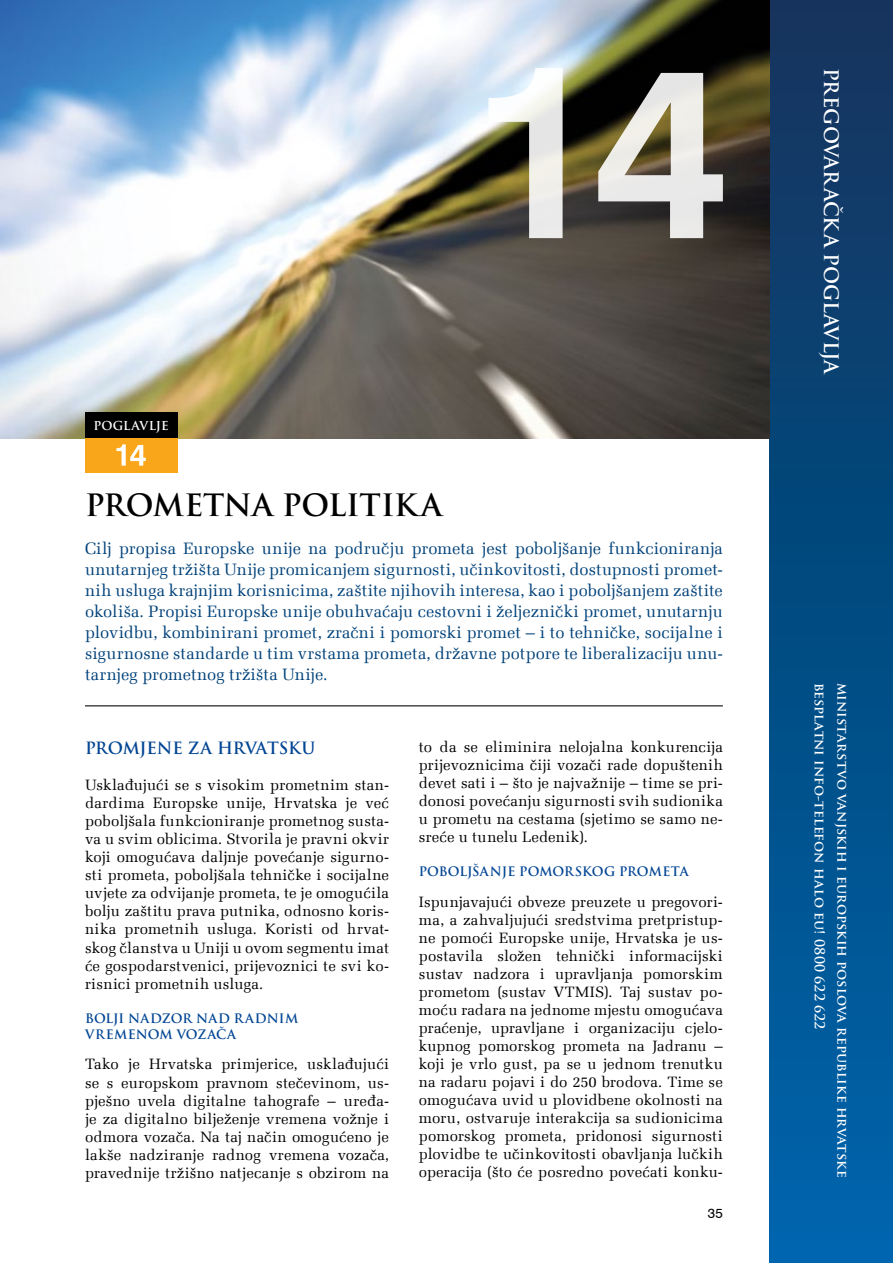
<style>
.page{position:relative;width:893px;height:1263px;background:#fff}
.page>*{position:absolute;margin:0;border:0;box-sizing:border-box;transform-origin:0 0}
.t1{font:700 30px "Trajan Pro";color:#000}
.t2{font:700 19.5px "Trajan Pro";letter-spacing:-.01em;color:#fff}
.t3{font:16.5px/21px "Melior LT";letter-spacing:.01em;color:#00427a;text-align:justify}
.t4{font:700 16.5px "Trajan Pro";letter-spacing:-.005em;color:#034694}
.t5{font:15px/18px "Melior LT";letter-spacing:.01em;color:#000;text-align:justify}
.t6{font:700 13.5px "Trajan Pro";color:#fff}
.t7{font:13.5px "Swiss 721 BT";color:#000}
.t8{font:700 12.75px/15.5px "Trajan Pro";letter-spacing:.01em;color:#034694}
.t9{font:700 12px "Trajan Pro";color:#fff}
</style>
<div class="page">
<hr style="left:85px;top:705px;width:638px;height:1px;background:#000">
<div style="left:770px;top:0;width:123px;height:1263px;background:linear-gradient(to bottom,#11335b,#0065ac)"></div>
<img style="left:0;top:0;width:770px;height:438px">
<div style="left:85px;top:412px;width:92px;height:26px;background:#000"></div>
<div style="left:85px;top:438px;width:92px;height:34px;background:#faa61a"></div>
<svg style="left:116px;top:444px;width:30px;height:22px"></svg>
<svg style="left:488px;top:68px;width:235px;height:170px;background:#8e8b7f"></svg>
<p class="t9" style="left:94px;top:418px;width:19px">POGLA</p>
<p class="t9" style="left:139px;top:418px;width:17px">VLJE</p>
<h1 class="t1" style="left:85px;top:486px;width:23px">PRO</h1>
<h1 class="t1" style="left:153px;top:486px;width:55px">METNA</h1>
<h1 class="t1" style="left:282px;top:486px;width:21px">POLITIKA</h1>
<p class="t3" style="left:85px;top:538px;width:639px">Cilj propisa Europske unije na području prometa jest poboljšanje funkcioniranja unutarnjeg tržišta Unije promicanjem sigurnosti, učinkovitosti, dostupnosti promet&shy;nih usluga krajnjim korisnicima, zaštite njihovih interesa, kao i poboljšanjem zaštite okoliša. Propisi Europske unije obuhvaćaju cestovni i željeznički promet, unutarnju plovidbu, kombinirani promet, zračni i pomorski promet – i to tehničke, socijalne i sigurnosne standarde u tim vrstama prometa, državne potpore te liberalizaciju unu&shy;tarnjeg prometnog tržišta Unije.</p>
<p class="t4" style="left:85px;top:737px;width:232px">PROMJENE ZA HRVATSKU</p>
<p class="t5" style="left:85px;top:776px;width:306px">Usklađujući se s visokim prometnim stan&shy;dardima Europske unije, Hrvatska je već poboljšala funkcioniranje prometnog susta&shy;va u svim oblicima. Stvorila je pravni okvir koji omogućava daljnje povećanje sigurno&shy;sti prometa, poboljšala tehničke i socijalne uvjete za odvijanje prometa, te je omogućila bolju zaštitu prava putnika, odnosno koris&shy;nika prometnih usluga. Koristi od hrvat&shy;skog članstva u Uniji u ovom segmentu imat će gospodarstvenici, prijevoznici te svi ko&shy;risnici prometnih usluga.</p>
<p class="t8" style="left:85px;top:1011px;width:215px">BOLJI NADZOR NAD RADNIM<br>VREMENOM VOZAČA</p>
<p class="t5" style="left:85px;top:1055px;width:306px">Tako je Hrvatska primjerice, usklađujući se s europskom pravnom stečevinom, us&shy;pješno uvela digitalne tahografe – uređa&shy;je za digitalno bilježenje vremena vožnje i odmora vozača. Na taj način omogućeno je lakše nadziranje radnog vremena vozača, pravednije tržišno natjecanje s obzirom na</p>
<p class="t5" style="left:419px;top:738px;width:306px">to da se eliminira nelojalna konkurencija prijevoznicima čiji vozači rade dopuštenih devet sati i – što je najvažnije – time se pri&shy;donosi povećanju sigurnosti svih sudionika u prometu na cestama (sjetimo se samo ne&shy;sreće u tunelu Ledenik).</p>
<p class="t8" style="left:419px;top:864px;width:271px">POBOLJŠANJE POMORSKOG PROMETA</p>
<p class="t5" style="left:419px;top:893px;width:306px">Ispunjavajući obveze preuzete u pregovori&shy;ma, a zahvaljujući sredstvima pretpristup&shy;ne pomoći Europske unije, Hrvatska je us&shy;postavila složen tehnički informacijski sustav nadzora i upravljanja pomorskim prometom (sustav VTMIS). Taj sustav po&shy;moću radara na jednome mjestu omogućava praćenje, upravljane i organizaciju cjelo&shy;kupnog pomorskog prometa na Jadranu – koji je vrlo gust, pa se u jednom trenutku na radaru pojavi i do 250 brodova. Time se omogućava uvid u plovidbene okolnosti na moru, ostvaruje interakcija sa sudionicima pomorskog prometa, pridonosi sigurnosti plovidbe te učinkovitosti obavljanja lučkih operacija (što će posredno povećati konku-</p>
<p class="t7" style="left:708px;top:1205px;width:17px">35</p>
<h2 class="t2" style="left:843px;top:68px;width:310px;rotate:90deg">PREGOVARAČKA POGLAVLJA</h2>
<p class="t6" style="left:828px;top:682px;width:348px;rotate:90deg">BESPLATNI INFO-TELEFON HALO EU! 0800 622 622</p>
<p class="t6" style="left:851px;top:682px;width:497px;rotate:90deg">MINISTARSTVO VANJSKIH I EUROPSKIH POSLOVA REPUBLIKE HRVATSKE</p>
</div>
